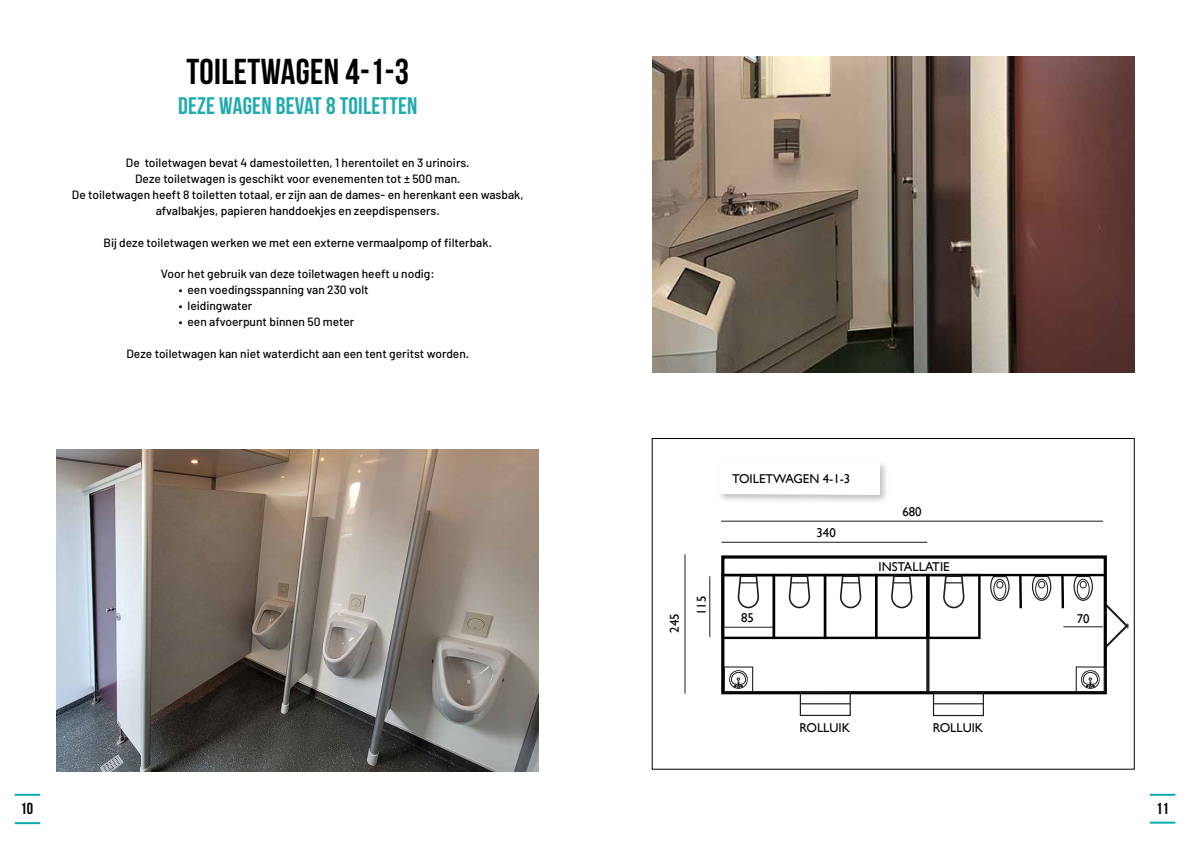
<style>
.page{position:relative;width:1191px;height:842px;background:#fff}
.page>*{position:absolute;margin:0;border:0;box-sizing:border-box;transform-origin:0 0}
.t1{font:36px "Bebas Neue";letter-spacing:.01em;color:#000}
.t2{font:24px "Bebas Neue";letter-spacing:.01em;color:#21abae}
.t3{font:16px "Bebas Neue";color:#000}
.t4{font:12.8px "Gill Sans";color:#000}
.t5{font:500 12px/16px "Barlow";color:#000;text-align:center}
</style>
<div class="page">
<img style="left:57px;top:449px;width:482px;height:322px">
<svg style="left:684px;top:449px;width:451px;height:316px"></svg>
<div style="left:721px;top:555px;width:385px;height:139px;border:3px solid #000"></div>
<hr style="left:722px;top:574px;width:383px;height:2px;background:#000">
<hr style="left:926px;top:575px;width:3px;height:116px;background:#1d1d1b">
<svg style="left:1060px;top:573px;width:5px;height:38px"></svg>
<svg style="left:1018px;top:573px;width:5px;height:38px"></svg>
<svg style="left:990px;top:576px;width:19px;height:25px"></svg>
<svg style="left:1032px;top:576px;width:19px;height:25px"></svg>
<svg style="left:1073px;top:576px;width:20px;height:25px"></svg>
<hr style="left:1063px;top:626px;width:40px;height:1px;background:#1d1f1c">
<div style="left:721px;top:574px;width:54px;height:65px;border:2px solid #000"></div>
<svg style="left:737px;top:575px;width:23px;height:34px"></svg>
<div style="left:772px;top:574px;width:54px;height:65px;border:2px solid #000"></div>
<svg style="left:788px;top:575px;width:23px;height:34px"></svg>
<div style="left:824px;top:574px;width:53px;height:65px;border:2px solid #000"></div>
<svg style="left:839px;top:575px;width:23px;height:34px"></svg>
<div style="left:875px;top:574px;width:53px;height:65px;border:2px solid #000"></div>
<svg style="left:890px;top:575px;width:23px;height:34px"></svg>
<div style="left:927px;top:574px;width:53px;height:65px;border:2px solid #000"></div>
<svg style="left:942px;top:575px;width:23px;height:34px"></svg>
<svg style="left:1075px;top:666px;width:30px;height:27px"></svg>
<svg style="left:723px;top:666px;width:31px;height:27px"></svg>
<hr style="left:722px;top:542px;width:205px;height:1px;background:#1d1d1b">
<svg style="left:799px;top:691px;width:52px;height:26px"></svg>
<svg style="left:932px;top:691px;width:52px;height:26px"></svg>
<hr style="left:933px;top:703px;width:50px;height:1px;background:#1d1f1c">
<img style="left:652px;top:57px;width:482px;height:316px">
<hr style="left:1149px;top:822px;width:26px;height:2px;background:#0aacaf">
<hr style="left:15px;top:822px;width:25px;height:2px;background:#0aacaf">
<hr style="left:15px;top:794px;width:25px;height:2px;background:#0aacaf">
<hr style="left:1149px;top:794px;width:26px;height:2px;background:#0aacaf">
<h1 class="t1" style="left:186px;top:52px;width:224px">TOILETWAGEN 4-1-3</h1>
<h2 class="t2" style="left:178px;top:92px;width:241px">DEZE WAGEN BEVAT 8 TOILETTEN</h2>
<p class="t5" style="left:72px;top:154px;width:453px">De toiletwagen bevat 4 damestoiletten, 1 herentoilet en 3 urinoirs.<br>Deze toiletwagen is geschikt voor evenementen tot ± 500 man.<br>De toiletwagen heeft 8 toiletten totaal, er zijn aan de dames- en herenkant een wasbak, afvalbakjes, papieren handdoekjes en zeepdispensers.</p>
<p class="t5" style="left:104px;top:234px;width:390px">Bij deze toiletwagen werken we met een externe vermaalpomp of filterbak.</p>
<p class="t5" style="left:161px;top:266px;width:275px">Voor het gebruik van deze toiletwagen heeft u nodig:</p>
<p class="t5" style="left:179px;top:282px;width:191px">• een voedingsspanning van 230 volt</p>
<p class="t5" style="left:179px;top:298px;width:75px">• leidingwater</p>
<p class="t5" style="left:179px;top:314px;width:177px">• een afvoerpunt binnen 50 meter</p>
<p class="t5" style="left:127px;top:346px;width:344px">Deze toiletwagen kan niet waterdicht aan een tent geritst worden.</p>
<p class="t4" style="left:667px;top:633px;width:21px;rotate:-90deg">245</p>
<p class="t4" style="left:694px;top:615px;width:21px;rotate:-90deg">115</p>
<p class="t4" style="left:732px;top:471px;width:120px">TOILETWAGEN 4-1-3</p>
<p class="t4" style="left:741px;top:611px;width:14px">85</p>
<p class="t4" style="left:816px;top:525px;width:21px">340</p>
<p class="t4" style="left:902px;top:504px;width:21px">680</p>
<p class="t4" style="left:878px;top:559px;width:73px">INSTALLATIE</p>
<p class="t4" style="left:799px;top:720px;width:52px">ROLLUIK</p>
<p class="t4" style="left:932px;top:720px;width:52px">ROLLUIK</p>
<p class="t4" style="left:1076px;top:611px;width:14px">70</p>
<h3 class="t3" style="left:20px;top:800px;width:14px">10</h3>
<h3 class="t3" style="left:1156px;top:799px;width:14px">11</h3>
</div>
